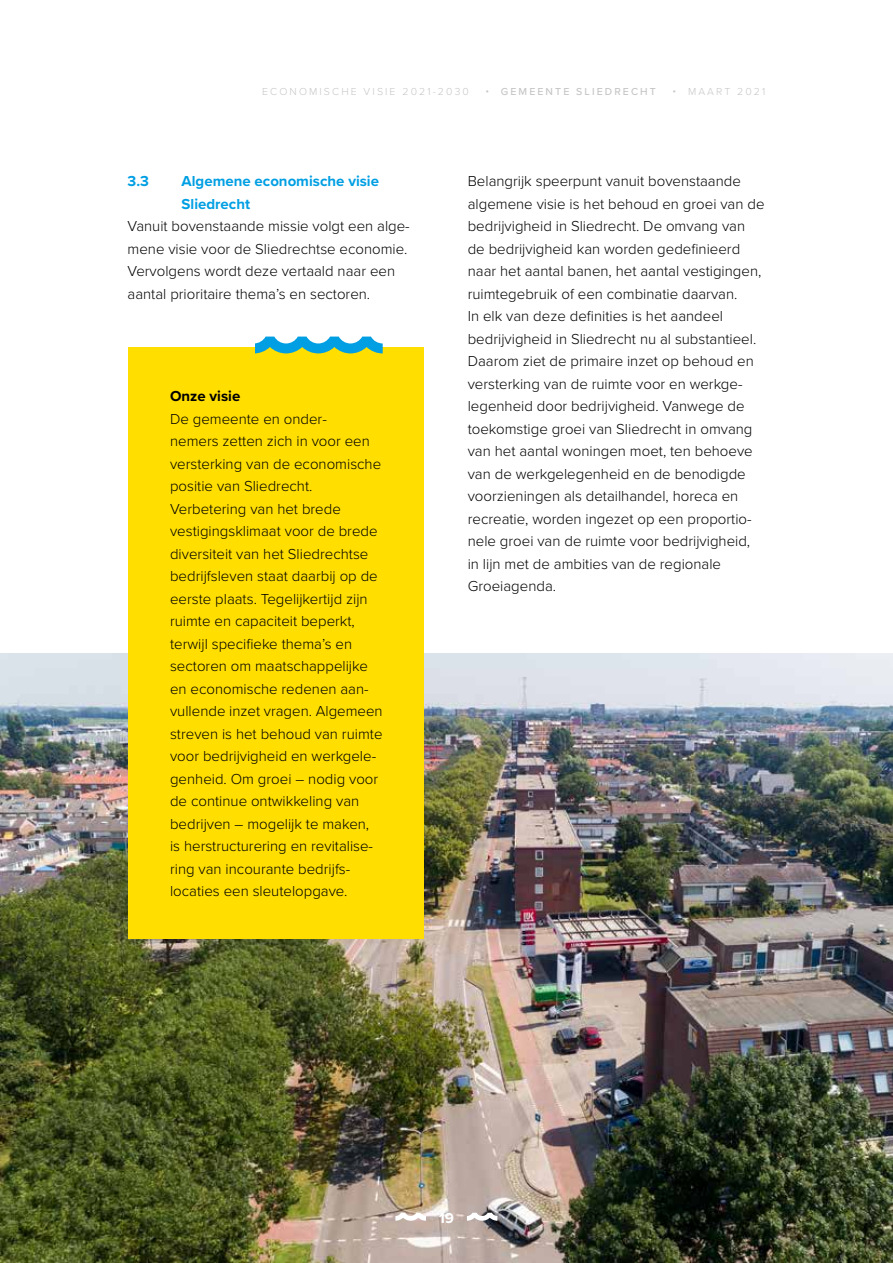
<style>
.page{position:relative;width:893px;height:1263px;background:#fff}
.page>*{position:absolute;margin:0;border:0;box-sizing:border-box;transform-origin:0 0}
.t1{font:300 15px/22.5px "Proxima Nova";color:#000}
.t2{font:700 15px/22.5px "Proxima Nova";color:#009fe3}
.t3{font:700 15px "Proxima Nova";color:#000}
.t4{font:700 15px "Proxima Nova";color:#fff}
.t5{font:300 10.5px "Proxima Nova";letter-spacing:.2em;color:#c6c6c6}
.t6{font:500 10.5px "Proxima Nova";letter-spacing:.2em;color:#c6c6c6}
.s1{font-weight:300}
</style>
<div class="page">
<img style="left:0;top:653px;width:893px;height:610px">
<div style="left:128px;top:347px;width:296px;height:592px;background:#ffde00"></div>
<svg style="left:255px;top:337px;width:128px;height:16px"></svg>
<svg style="left:396px;top:1212px;width:101px;height:9px"></svg>
<p class="t5" style="left:262px;top:84px;width:208px">ECONOMISCHE VISIE 2021-2030</p>
<p class="t6" style="left:485px;top:84px;width:172px"><span class="s1">•</span> GEMEENTE SLIEDRECHT</p>
<p class="t5" style="left:672px;top:84px;width:94px">• MAART 2021</p>
<p class="t2" style="left:128px;top:169px;width:23px">3.3</p>
<p class="t2" style="left:182px;top:169px;width:199px">Algemene economische visie<br>Sliedrecht</p>
<p class="t1" style="left:128px;top:214px;width:284px">Vanuit bovenstaande missie volgt een alge&shy;mene visie voor de Sliedrechtse economie.<br>Vervolgens wordt deze vertaald naar een aantal prioritaire thema’s en sectoren.</p>
<p class="t3" style="left:170px;top:385px;width:72px">Onze visie</p>
<p class="t1" style="left:170px;top:407px;width:214px">De gemeente en onder-<br>nemers zetten zich in voor een versterking van de economische positie van Sliedrecht.<br>Verbetering van het brede vestigingsklimaat voor de brede diversiteit van het Sliedrechtse bedrijfsleven staat daarbij op de eerste plaats. Tegelijkertijd zijn ruimte en capaciteit beperkt, terwijl specifieke thema’s en sectoren om maatschappelijke en economische redenen aan&shy;vullende inzet vragen. Algemeen streven is het behoud van ruimte voor bedrijvigheid en werkgele&shy;genheid. Om groei – nodig voor de continue ontwikkeling van bedrijven – mogelijk te maken, is herstructurering en revitalise&shy;ring van incourante bedrijfs&shy;locaties een sleutelopgave.</p>
<p class="t1" style="left:468px;top:169px;width:298px">Belangrijk speerpunt vanuit bovenstaande algemene visie is het behoud en groei van de bedrijvigheid in Sliedrecht. De omvang van de bedrijvigheid kan worden gedefinieerd naar het aantal banen, het aantal vestigingen, ruimtegebruik of een combinatie daarvan.<br>In elk van deze definities is het aandeel bedrijvigheid in Sliedrecht nu al substantieel.<br>Daarom ziet de primaire inzet op behoud en versterking van de ruimte voor en werkge&shy;legenheid door bedrijvigheid. Vanwege de toekomstige groei van Sliedrecht in omvang van het aantal woningen moet, ten behoeve van de werkgelegenheid en de benodigde voorzieningen als detailhandel, horeca en recreatie, worden ingezet op een proportio&shy;nele groei van de ruimte voor bedrijvigheid, in lijn met de ambities van de regionale Groeiagenda.</p>
<p class="t4" style="left:439px;top:1207px;width:17px">19</p>
</div>
